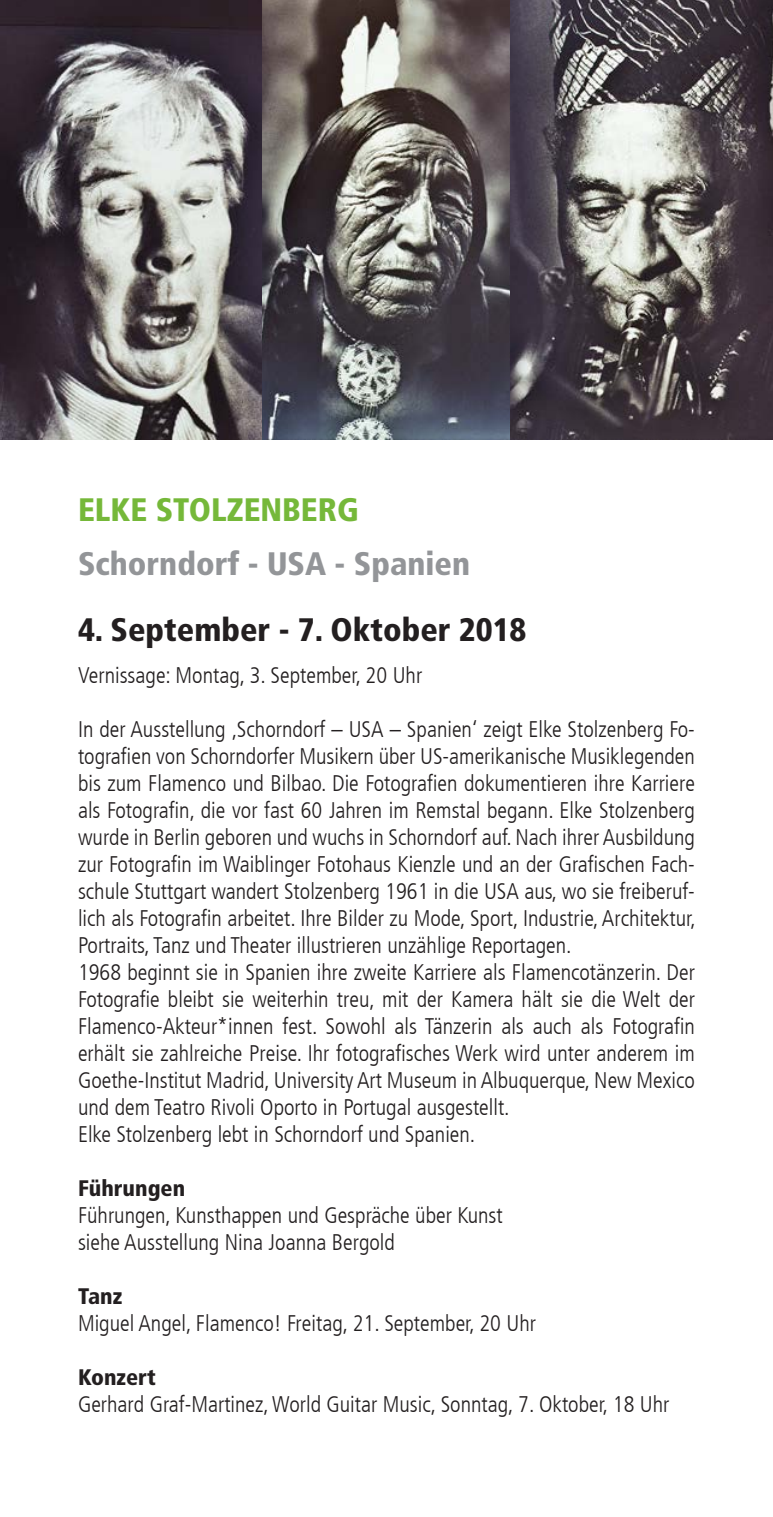
<style>
.page{position:relative;width:773px;height:1517px;background:#fff}
.page>*{position:absolute;margin:0;border:0;box-sizing:border-box;transform-origin:0 0}
.t1{font:900 condensed 32.5px "Frutiger LT Com";color:#231f20}
.t2{font:900 condensed 32.5px "Frutiger LT Com";color:#939598}
.t3{font:900 condensed 32.5px "Frutiger LT Com";color:#75b839}
.t4{font:300 condensed 22.5px/27px "Frutiger LT Com";color:#231f20}
.t5{font:900 condensed 22.5px "Frutiger LT Com";color:#231f20}
</style>
<div class="page">
<img style="left:0;top:0;width:772px;height:439px">
<h1 class="t3" style="left:78px;top:490px;width:282px">ELKE STOLZENBERG</h1>
<h1 class="t2" style="left:78px;top:544px;width:393px">Schorndorf - USA - Spanien</h1>
<h1 class="t1" style="left:78px;top:610px;width:450px">4. September - 7. Oktober 2018</h1>
<p class="t4" style="left:78px;top:661px;width:346px">Vernissage: Montag, 3. September, 20 Uhr</p>
<p class="t4" style="left:78px;top:715px;width:619px">In der Ausstellung ‚Schorndorf – USA – Spanien‘ zeigt Elke Stolzenberg Fo&shy;tografien von Schorndorfer Musikern über US-amerikanische Musiklegenden bis zum Flamenco und Bilbao. Die Fotografien dokumentieren ihre Karriere als Fotografin, die vor fast 60 Jahren im Remstal begann. Elke Stolzenberg wurde in Berlin geboren und wuchs in Schorndorf auf. Nach ihrer Ausbildung zur Fotografin im Waiblinger Fotohaus Kienzle und an der Grafischen Fach&shy;schule Stuttgart wandert Stolzenberg 1961 in die USA aus, wo sie freiberuf&shy;lich als Fotografin arbeitet. Ihre Bilder zu Mode, Sport, Industrie, Architektur, Portraits, Tanz und Theater illustrieren unzählige Reportagen.<br>1968 beginnt sie in Spanien ihre zweite Karriere als Flamencotänzerin. Der Fotografie bleibt sie weiterhin treu, mit der Kamera hält sie die Welt der Flamenco-Akteur*innen fest. Sowohl als Tänzerin als auch als Fotografin erhält sie zahlreiche Preise. Ihr fotografisches Werk wird unter anderem im Goethe-Institut Madrid, University Art Museum in Albuquerque, New Mexico und dem Teatro Rivoli Oporto in Portugal ausgestellt.<br>Elke Stolzenberg lebt in Schorndorf und Spanien.</p>
<p class="t5" style="left:78px;top:1174px;width:109px">Führungen</p>
<p class="t4" style="left:78px;top:1201px;width:426px">Führungen, Kunsthappen und Gespräche über Kunst siehe Ausstellung Nina Joanna Bergold</p>
<p class="t5" style="left:78px;top:1282px;width:46px">Tanz</p>
<p class="t4" style="left:78px;top:1309px;width:459px">Miguel Angel, Flamenco! Freitag, 21. September, 20 Uhr</p>
<p class="t5" style="left:78px;top:1363px;width:79px">Konzert</p>
<p class="t4" style="left:78px;top:1390px;width:593px">Gerhard Graf-Martinez, World Guitar Music, Sonntag, 7. Oktober, 18 Uhr</p>
</div>
